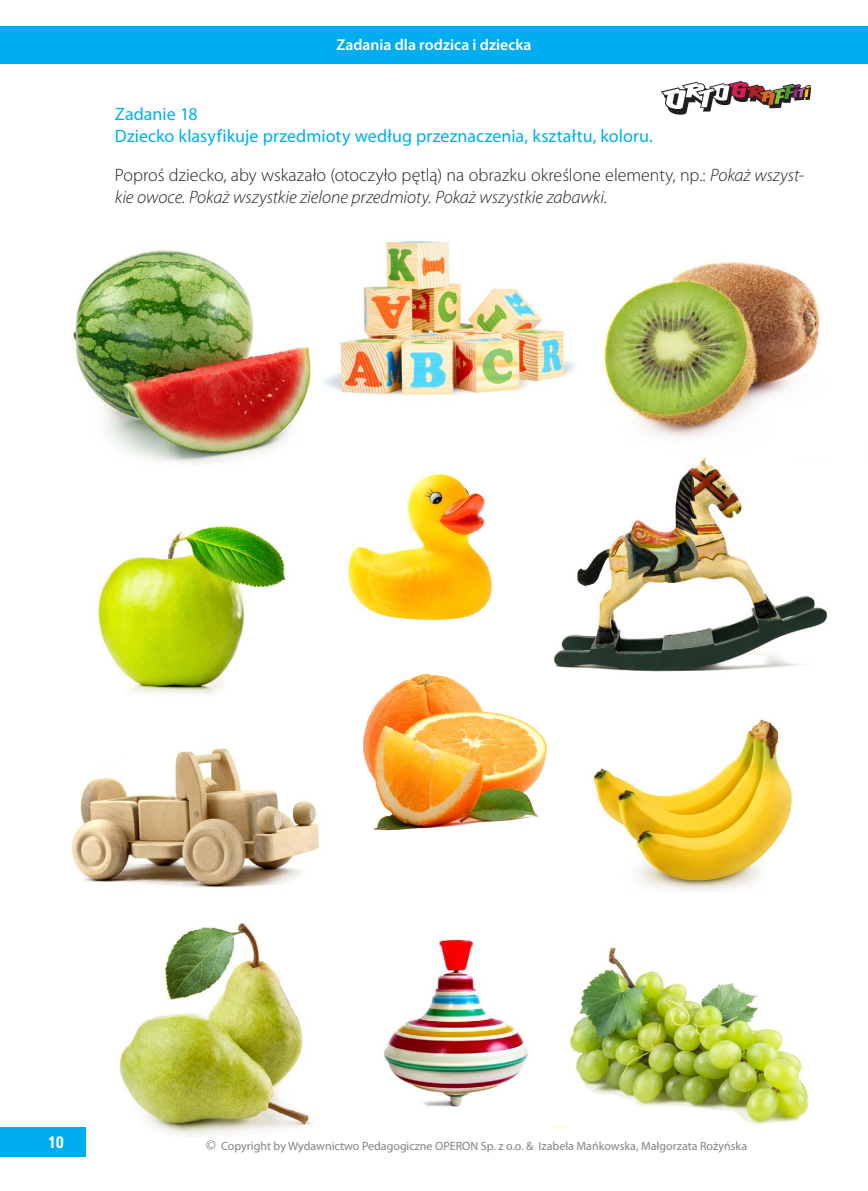
<style>
.page{position:relative;width:868px;height:1191px;background:#fff}
.page>*{position:absolute;margin:0;border:0;box-sizing:border-box;transform-origin:0 0}
.t1{font:italic 300 18px/21.6px "Myriad Pro";letter-spacing:-.005em;color:#231f20}
.t2{font:18px/21.6px "Myriad Pro";letter-spacing:.005em;color:#00aeef}
.t3{font:700 16.5px "Zurich Cn EU";color:#fff}
.t4{font:600 15.75px "Myriad Pro";color:#fff}
.t5{font:12px "Myriad Pro";color:#808285}
.s1{font-style:normal}
.s2{font-size:15px}
</style>
<div class="page">
<div style="left:0;top:27px;width:867px;height:37px;background:#00aeef"></div>
<div style="left:0;top:1127px;width:85px;height:30px;background:#00aeef"></div>
<svg style="left:661px;top:81px;width:150px;height:34px"></svg>
<img style="left:348px;top:473px;width:136px;height:148px">
<img style="left:73px;top:250px;width:230px;height:213px">
<img style="left:363px;top:673px;width:184px;height:158px">
<img style="left:570px;top:947px;width:239px;height:178px">
<img style="left:484px;top:464px;width:343px;height:235px">
<img style="left:119px;top:918px;width:193px;height:217px">
<img style="left:383px;top:939px;width:183px;height:189px">
<img style="left:71px;top:748px;width:248px;height:140px">
<img style="left:303px;top:240px;width:273px;height:170px">
<img style="left:98px;top:524px;width:189px;height:170px">
<img style="left:602px;top:261px;width:218px;height:203px">
<img style="left:591px;top:716px;width:202px;height:174px">
<p class="t4" style="left:336px;top:35px;width:197px">Zadania dla rodzica i dziecka</p>
<p class="t2" style="left:115px;top:103px;width:539px">Zadanie 18<br>Dziecko klasyfikuje przedmioty według przeznaczenia, kształtu, koloru.</p>
<p class="t1" style="left:115px;top:164px;width:690px"><span class="s1">Poproś dziecko, aby wskazało (otoczyło pętlą) na obrazku określone elementy, np.:</span> Pokaż wszyst&shy;kie owoce. Pokaż wszystkie zielone przedmioty. Pokaż wszystkie zabawki.</p>
<p class="t3" style="left:48px;top:1132px;width:17px">10</p>
<p class="t5" style="left:206px;top:1138px;width:542px"><span class="s2">©</span> Copyright by Wydawnictwo Pedagogiczne OPERON Sp. z o.o. &amp; Izabela Mańkowska, Małgorzata Rożyńska</p>
</div>
